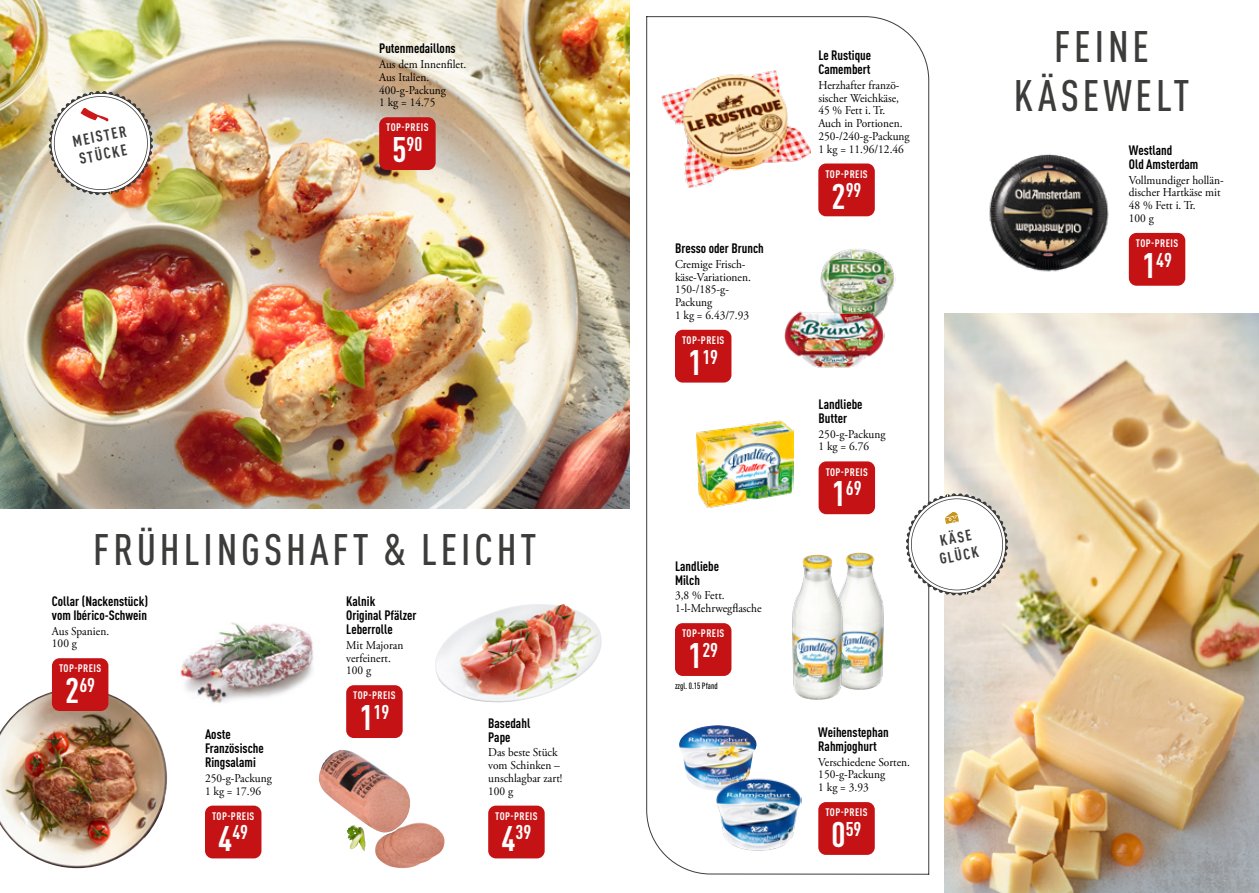
<style>
.page{position:relative;width:1259px;height:893px;background:#fff}
.page>*{position:absolute;margin:0;border:0;box-sizing:border-box;transform-origin:0 0}
.t1{font:500 condensed 43.5px/49.5px "DINOT";letter-spacing:.09em;color:#3c3c3b;text-align:center}
.t2{font:700 condensed 19.65px "DINOT";color:#fff}
.t3{font:700 condensed 15.45px/18px "DINOT";color:#3c3c3b}
.t4{font:700 condensed 15.15px/17.7px "DINOT";color:#3c3c3b}
.t5{font:700 condensed 13.5px/14.2px "DINOT";color:#000}
.t6{font:12px/12.8px "Adobe Garamond Pro";color:#000;scale:.95 1}
.t7{font:700 condensed 10.8px "DINOT";letter-spacing:.04em;color:#fff}
.t8{font:500 condensed 9px "DINOT";color:#000;scale:.95 1}
.s1{font-size:35.1px}
</style>
<div class="page">
<svg style="left:646px;top:16px;width:283px;height:859px"></svg>
<img style="left:944px;top:313px;width:315px;height:580px">
<img style="left:0;top:0;width:629px;height:508px">
<div style="left:675px;top:330px;width:56px;height:53px;background:#c51315;border-radius:8px"></div>
<div style="left:1128px;top:233px;width:57px;height:53px;background:#c51315;border-radius:8px"></div>
<div style="left:818px;top:163px;width:57px;height:53px;background:#c51315;border-radius:8px"></div>
<div style="left:675px;top:623px;width:56px;height:53px;background:#c51315;border-radius:8px"></div>
<div style="left:818px;top:461px;width:57px;height:53px;background:#c51315;border-radius:8px"></div>
<div style="left:818px;top:802px;width:56px;height:53px;background:#c51315;border-radius:8px"></div>
<img style="left:47px;top:89px;width:108px;height:108px">
<img style="left:180px;top:622px;width:134px;height:81px">
<img style="left:319px;top:750px;width:125px;height:118px">
<img style="left:0;top:688px;width:167px;height:180px">
<img style="left:989px;top:154px;width:120px;height:118px">
<img style="left:659px;top:65px;width:151px;height:142px">
<img style="left:819px;top:248px;width:76px;height:74px">
<img style="left:783px;top:305px;width:101px;height:66px">
<img style="left:697px;top:416px;width:96px;height:96px">
<img style="left:832px;top:552px;width:54px;height:138px">
<img style="left:788px;top:554px;width:57px;height:145px">
<img style="left:679px;top:725px;width:77px;height:66px">
<img style="left:715px;top:771px;width:86px;height:79px">
<img style="left:435px;top:604px;width:167px;height:99px">
<div style="left:379px;top:117px;width:57px;height:53px;background:#c51315;border-radius:8px"></div>
<div style="left:488px;top:806px;width:57px;height:52px;background:#c51315;border-radius:8px"></div>
<div style="left:346px;top:685px;width:57px;height:53px;background:#c51315;border-radius:8px"></div>
<div style="left:205px;top:806px;width:56px;height:52px;background:#c51315;border-radius:8px"></div>
<div style="left:52px;top:658px;width:56px;height:53px;background:#c51315;border-radius:8px"></div>
<svg style="left:904px;top:492px;width:105px;height:105px"></svg>
<p class="t3" style="left:71px;top:132px;width:56px;rotate:-11deg">MEISTER<br>STÜCKE</p>
<p class="t5" style="left:379px;top:41px;width:78px">Putenmedaillons</p>
<p class="t6" style="left:379px;top:58px;width:93px">Aus dem Innenfilet.<br>Aus Italien.<br>400-g-Packung<br>1 kg = 14.75</p>
<p class="t7" style="left:386px;top:120px;width:44px">TOP-PREIS</p>
<h2 class="t2" style="left:392px;top:130px;width:31px"><span class="s1">5</span>90</h2>
<h1 class="t1" style="left:93px;top:521px;width:445px">FRÜHLINGSHAFT &amp; LEICHT</h1>
<p class="t5" style="left:52px;top:593px;width:98px">Collar (Nackenstück) vom Ibérico-Schwein</p>
<p class="t6" style="left:52px;top:625px;width:62px">Aus Spanien.<br>100 g</p>
<p class="t7" style="left:59px;top:661px;width:44px">TOP-PREIS</p>
<h2 class="t2" style="left:65px;top:671px;width:31px"><span class="s1">2</span>69</h2>
<p class="t5" style="left:205px;top:726px;width:60px">Aoste<br>Französische<br>Ringsalami</p>
<p class="t6" style="left:205px;top:772px;width:72px">250-g-Packung<br>1 kg = 17.96</p>
<p class="t7" style="left:212px;top:808px;width:44px">TOP-PREIS</p>
<h2 class="t2" style="left:218px;top:818px;width:31px"><span class="s1">4</span>49</h2>
<p class="t5" style="left:346px;top:593px;width:72px">Kalnik<br>Original Pfälzer<br>Leberrolle</p>
<p class="t6" style="left:346px;top:639px;width:62px">Mit Majoran verfeinert.<br>100 g</p>
<p class="t7" style="left:353px;top:688px;width:44px">TOP-PREIS</p>
<h2 class="t2" style="left:359px;top:698px;width:31px"><span class="s1">1</span>19</h2>
<p class="t5" style="left:488px;top:715px;width:44px">Basedahl<br>Pape</p>
<p class="t6" style="left:488px;top:747px;width:80px">Das beste Stück vom Schinken – unschlagbar zart!<br>100 g</p>
<p class="t7" style="left:495px;top:808px;width:44px">TOP-PREIS</p>
<h2 class="t2" style="left:501px;top:818px;width:31px"><span class="s1">4</span>39</h2>
<p class="t5" style="left:675px;top:240px;width:90px">Bresso oder Brunch</p>
<p class="t6" style="left:675px;top:258px;width:81px">Cremige Frisch&shy;käse-Variationen.<br>150-/185-g-<br>Packung<br>1 kg = 6.43/7.93</p>
<p class="t7" style="left:682px;top:332px;width:44px">TOP-PREIS</p>
<h2 class="t2" style="left:688px;top:342px;width:31px"><span class="s1">1</span>19</h2>
<p class="t5" style="left:675px;top:558px;width:46px">Landliebe<br>Milch</p>
<p class="t6" style="left:675px;top:590px;width:93px">3,8 % Fett.<br>1-l-Mehrwegflasche</p>
<p class="t7" style="left:682px;top:625px;width:44px">TOP-PREIS</p>
<h2 class="t2" style="left:688px;top:635px;width:31px"><span class="s1">1</span>29</h2>
<p class="t8" style="left:675px;top:680px;width:46px">zzgl. 0.15 Pfand</p>
<p class="t5" style="left:818px;top:47px;width:54px">Le Rustique<br>Camembert</p>
<p class="t6" style="left:818px;top:79px;width:98px">Herzhafter franzö&shy;sischer Weichkäse,<br>45 % Fett i. Tr.<br>Auch in Portionen.<br>250-/240-g-Packung<br>1 kg = 11.96/12.46</p>
<p class="t7" style="left:825px;top:166px;width:44px">TOP-PREIS</p>
<h2 class="t2" style="left:831px;top:176px;width:31px"><span class="s1">2</span>99</h2>
<h1 class="t1" style="left:1014px;top:18px;width:177px">FEINE<br>KÄSEWELT</h1>
<p class="t5" style="left:1128px;top:142px;width:71px">Westland<br>Old Amsterdam</p>
<p class="t6" style="left:1128px;top:174px;width:101px">Vollmundiger hollän&shy;discher Hartkäse mit<br>48 % Fett i. Tr.<br>100 g</p>
<p class="t7" style="left:1136px;top:235px;width:44px">TOP-PREIS</p>
<h2 class="t2" style="left:1142px;top:245px;width:31px"><span class="s1">1</span>49</h2>
<p class="t5" style="left:818px;top:396px;width:46px">Landliebe<br>Butter</p>
<p class="t6" style="left:818px;top:428px;width:72px">250-g-Packung<br>1 kg = 6.76</p>
<p class="t7" style="left:825px;top:464px;width:44px">TOP-PREIS</p>
<h2 class="t2" style="left:832px;top:474px;width:31px"><span class="s1">1</span>69</h2>
<p class="t4" style="left:934px;top:532px;width:41px;rotate:-11deg">KÄSE<br>GLÜCK</p>
<p class="t5" style="left:818px;top:724px;width:72px">Weihenstephan<br>Rahmjoghurt</p>
<p class="t6" style="left:818px;top:756px;width:98px">Verschiedene Sorten.<br>150-g-Packung<br>1 kg = 3.93</p>
<p class="t7" style="left:825px;top:804px;width:44px">TOP-PREIS</p>
<h2 class="t2" style="left:831px;top:814px;width:31px"><span class="s1">0</span>59</h2>
</div>
